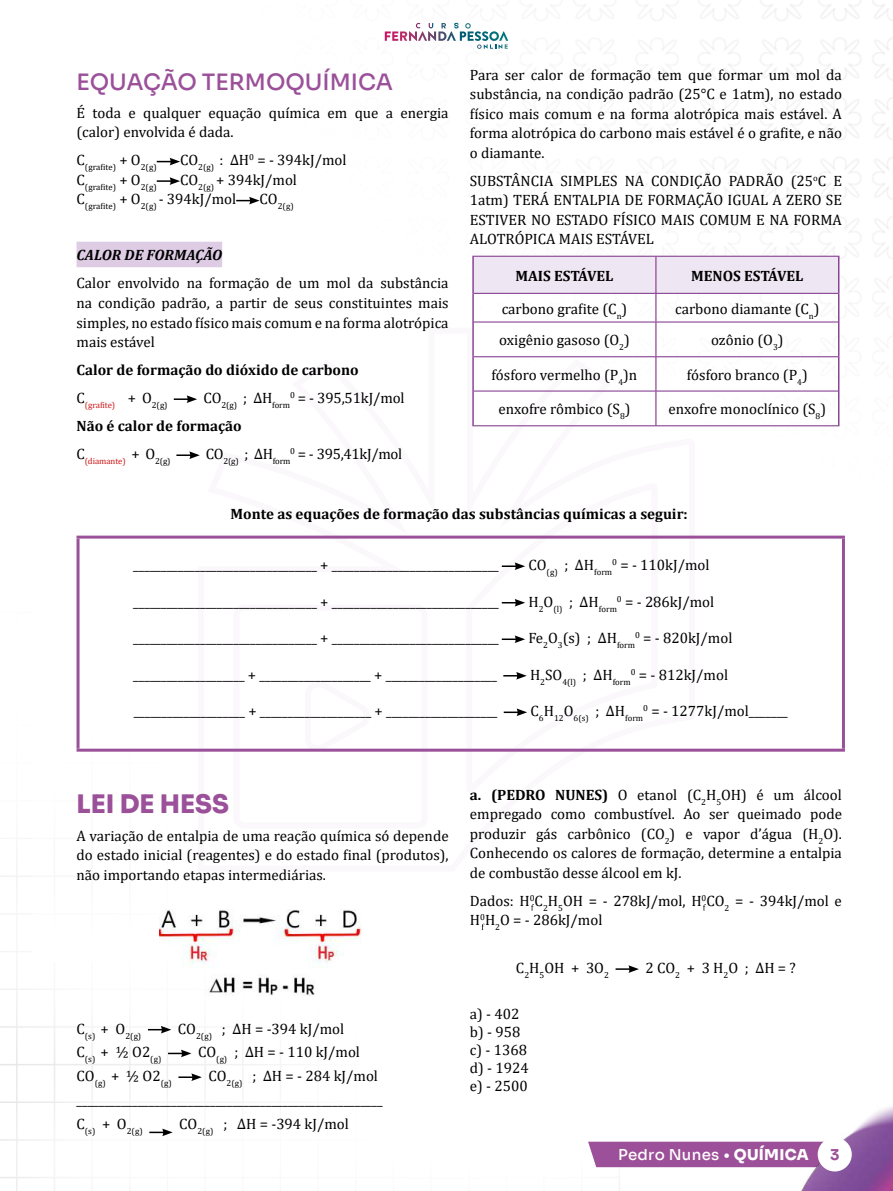
<style>
.page{position:relative;width:893px;height:1191px;background:#fff}
.page>*{position:absolute;margin:0;border:0;box-sizing:border-box;transform-origin:0 0}
.t1{font:25.5px "Sora";color:#9b509a}
.t2{font:500 22.5px "Sora";color:#9b509a}
.t3{font:15px/19.5px "Cambria";color:#000}
.t4{font:700 15px "Cambria";color:#000}
.t5{font:500 15px "Sora";letter-spacing:.02em;color:#fff}
.t6{font:italic 700 15px "Cambria";color:#000}
.t7{font:15px "Cambria";letter-spacing:-.02em;color:#000}
.t8{font:15px "Sora";color:#9d509a}
.t9{font:8.7px "Cambria";color:#000}
.t10{font:8.7px "Cambria";letter-spacing:-.01em;color:#cd1719}
.s1{color:#000}
.s2{font-weight:700}
.s3{font-family:"Cambria";font-weight:700}
.s4{font-weight:400}
</style>
<div class="page">
<img style="left:0;top:1px;width:893px;height:1190px">
<div style="left:77px;top:242px;width:145px;height:25px;background:#decce5"></div>
<svg style="left:157px;top:158px;width:23px;height:7px"></svg>
<svg style="left:157px;top:177px;width:23px;height:8px"></svg>
<svg style="left:236px;top:197px;width:24px;height:7px"></svg>
<svg style="left:174px;top:395px;width:23px;height:8px"></svg>
<svg style="left:176px;top:451px;width:24px;height:8px"></svg>
<hr style="left:655px;top:322px;width:2px;height:34px;background:#9b509a">
<hr style="left:655px;top:357px;width:2px;height:34px;background:#9b509a">
<hr style="left:655px;top:391px;width:2px;height:34px;background:#9b509a">
<hr style="left:474px;top:322px;width:182px;height:1px;background:#7b2e88">
<hr style="left:656px;top:322px;width:182px;height:1px;background:#7b2e88">
<hr style="left:474px;top:356px;width:182px;height:1px;background:#7b2e88">
<hr style="left:656px;top:356px;width:182px;height:1px;background:#7b2e88">
<hr style="left:474px;top:391px;width:182px;height:1px;background:#7b2e88">
<hr style="left:656px;top:391px;width:182px;height:1px;background:#7b2e88">
<hr style="left:472px;top:425px;width:184px;height:1px;background:#7b2e88">
<hr style="left:656px;top:425px;width:183px;height:1px;background:#7b2e88">
<hr style="left:472px;top:256px;width:2px;height:37px;background:#7b2e88">
<hr style="left:472px;top:293px;width:2px;height:29px;background:#7b2e88">
<svg style="left:473px;top:256px;width:366px;height:66px"></svg>
<hr style="left:472px;top:322px;width:2px;height:35px;background:#7b2e88">
<hr style="left:838px;top:322px;width:1px;height:35px;background:#7b2e88">
<hr style="left:472px;top:357px;width:2px;height:34px;background:#7b2e88">
<hr style="left:838px;top:357px;width:1px;height:34px;background:#7b2e88">
<hr style="left:472px;top:391px;width:2px;height:34px;background:#7b2e88">
<hr style="left:838px;top:391px;width:1px;height:34px;background:#7b2e88">
<hr style="left:77px;top:535px;width:768px;height:3px;background:#9b509a">
<hr style="left:77px;top:538px;width:3px;height:210px;background:#9b509a">
<hr style="left:842px;top:538px;width:3px;height:210px;background:#9b509a">
<hr style="left:77px;top:748px;width:768px;height:3px;background:#9b509a">
<svg style="left:502px;top:562px;width:23px;height:8px"></svg>
<svg style="left:502px;top:599px;width:23px;height:7px"></svg>
<svg style="left:502px;top:635px;width:23px;height:8px"></svg>
<svg style="left:503px;top:672px;width:24px;height:7px"></svg>
<svg style="left:504px;top:708px;width:23px;height:8px"></svg>
<svg style="left:616px;top:965px;width:23px;height:8px"></svg>
<svg style="left:531px;top:904px;width:3px;height:6px"></svg>
<svg style="left:703px;top:904px;width:3px;height:6px"></svg>
<svg style="left:482px;top:923px;width:2px;height:7px"></svg>
<img style="left:159px;top:910px;width:202px;height:85px">
<svg style="left:148px;top:1025px;width:23px;height:8px"></svg>
<svg style="left:168px;top:1049px;width:23px;height:8px"></svg>
<svg style="left:178px;top:1073px;width:24px;height:8px"></svg>
<svg style="left:149px;top:1128px;width:24px;height:8px"></svg>
<h2 class="t2" style="left:77px;top:63px;width:318px">EQUAÇÃO TERMOQUÍMICA</h2>
<p class="t3" style="left:77px;top:103px;width:374px">É toda e qualquer equação química em que a energia (calor) envolvida é dada.</p>
<p class="t9" style="left:77px;top:162px;width:82px"><sup>C</sup>(grafite) <sup>+</sup> <sup>O</sup>2(g)</p>
<p class="t3" style="left:180px;top:150px;width:168px">CO<sub>2(g)</sub> : ∆H<sup>0</sup> = - 394kJ/mol</p>
<p class="t9" style="left:77px;top:182px;width:82px"><sup>C</sup>(grafite) <sup>+</sup> <sup>O</sup>2(g)</p>
<p class="t3" style="left:77px;top:170px;width:222px;text-indent:104px">CO<sub>2(g)</sub> + 394kJ/mol<br>C<sub>(grafite)</sub> + O<sub>2(g)</sub> - 394kJ/mol</p>
<p class="t9" style="left:260px;top:201px;width:36px"><sup>CO</sup>2(g)</p>
<p class="t6" style="left:77px;top:245px;width:147px">CALOR DE FORMAÇÃO</p>
<p class="t3" style="left:77px;top:273px;width:374px;text-align:justify">Calor envolvido na formação de um mol da substância na condição padrão, a partir de seus constituintes mais simples, no estado físico mais comum e na forma alotrópica mais estável</p>
<p class="t4" style="left:77px;top:359px;width:284px">Calor de formação do dióxido de carbono</p>
<p class="t10" style="left:77px;top:400px;width:93px"><sup>C</sup>(grafite) <sup>+</sup> <sup>O</sup><span class="s1">2(g)</span></p>
<p class="t9" style="left:203px;top:400px;width:88px"><sup>CO</sup>2(g) <sup>;</sup> <sup>∆H</sup>form</p>
<p class="t3" style="left:290px;top:388px;width:116px"><sup>0</sup> = - 395,51kJ/mol</p>
<p class="t4" style="left:77px;top:415px;width:167px">Não é calor de formação</p>
<p class="t10" style="left:77px;top:456px;width:96px"><sup>C</sup>(diamante) <sup>+</sup> <sup>O</sup><span class="s1">2(g)</span></p>
<p class="t9" style="left:206px;top:456px;width:86px"><sup>CO</sup>2(g) <sup>;</sup> <sup>∆H</sup>form</p>
<p class="t7" style="left:290px;top:445px;width:114px"><sup>0</sup> = - 395,41kJ/mol</p>
<p class="t3" style="left:470px;top:65px;width:374px;text-align:justify">Para ser calor de formação tem que formar um mol da substância, na condição padrão (25°C e 1atm), no estado físico mais comum e na forma alotrópica mais estável. A forma alotrópica do carbono mais estável é o grafite, e não o diamante.</p>
<p class="t3" style="left:470px;top:171px;width:374px;text-align:justify">SUBSTÂNCIA SIMPLES NA CONDIÇÃO PADRÃO (25<sup>o</sup>C E 1atm) TERÁ ENTALPIA DE FORMAÇÃO IGUAL A ZERO SE ESTIVER NO ESTADO FÍSICO MAIS COMUM E NA FORMA ALOTRÓPICA MAIS ESTÁVEL</p>
<p class="t4" style="left:515px;top:265px;width:100px">MAIS ESTÁVEL</p>
<p class="t4" style="left:691px;top:265px;width:114px">MENOS ESTÁVEL</p>
<p class="t3" style="left:502px;top:298px;width:127px">carbono grafite (C<sub>n</sub>)</p>
<p class="t3" style="left:675px;top:298px;width:146px">carbono diamante (C<sub>n</sub>)</p>
<p class="t3" style="left:499px;top:330px;width:132px">oxigênio gasoso (O<sub>2</sub>)</p>
<p class="t3" style="left:711px;top:330px;width:74px">ozônio (O<sub>3</sub>)</p>
<p class="t3" style="left:492px;top:365px;width:147px">fósforo vermelho (P<sub>4</sub>)n</p>
<p class="t3" style="left:687px;top:365px;width:122px">fósforo branco (P<sub>4</sub>)</p>
<p class="t3" style="left:498px;top:399px;width:134px">enxofre rômbico (S<sub>8</sub>)</p>
<p class="t3" style="left:669px;top:399px;width:159px">enxofre monoclínico (S<sub>8</sub>)</p>
<p class="t4" style="left:231px;top:503px;width:459px">Monte as equações de formação das substâncias químicas a seguir:</p>
<p class="t3" style="left:133px;top:555px;width:367px">_________________________________ + ______________________________</p>
<p class="t9" style="left:528px;top:567px;width:85px"><sup>CO</sup>(g) <sup>;</sup> <sup>∆H</sup>form</p>
<p class="t3" style="left:612px;top:555px;width:99px"><sup>0</sup> = - 110kJ/mol</p>
<p class="t3" style="left:133px;top:591px;width:367px">_________________________________ + ______________________________</p>
<p class="t9" style="left:528px;top:603px;width:90px"><sup>H</sup>2<sup>O</sup>(l) <sup>;</sup> <sup>∆H</sup>form</p>
<p class="t3" style="left:617px;top:591px;width:99px"><sup>0</sup> = - 286kJ/mol</p>
<p class="t3" style="left:133px;top:628px;width:367px">_________________________________ + ______________________________</p>
<p class="t3" style="left:528px;top:628px;width:205px">Fe<sub>2</sub>O<sub>3</sub>(s) ; ∆H<sub>form</sub><sup>0</sup> = - 820kJ/mol</p>
<p class="t3" style="left:133px;top:664px;width:365px">____________________ + ____________________ + ____________________</p>
<p class="t9" style="left:530px;top:676px;width:102px"><sup>H</sup>2<sup>SO</sup>4(l) <sup>;</sup> <sup>∆H</sup>form</p>
<p class="t3" style="left:631px;top:664px;width:99px"><sup>0</sup> = - 812kJ/mol</p>
<p class="t3" style="left:134px;top:701px;width:365px">____________________ + ____________________ + ____________________</p>
<p class="t9" style="left:530px;top:713px;width:114px"><sup>C</sup>6<sup>H</sup>12<sup>O</sup>6(s) <sup>;</sup> <sup>∆H</sup>form</p>
<p class="t3" style="left:643px;top:701px;width:146px"><sup>0</sup> = - 1277kJ/mol_______</p>
<h1 class="t1" style="left:77px;top:783px;width:154px">LEI DE HESS</h1>
<p class="t3" style="left:77px;top:826px;width:374px;text-align:justify">A variação de entalpia de uma reação química só depende do estado inicial (reagentes) e do estado final (produtos), não importando etapas intermediárias.</p>
<p class="t9" style="left:77px;top:1030px;width:66px"><sup>C</sup>(s) <sup>+</sup> <sup>O</sup>2(g)</p>
<p class="t3" style="left:178px;top:1018px;width:168px">CO<sub>2(g)</sub> ; ∆H = -394 kJ/mol</p>
<p class="t9" style="left:77px;top:1054px;width:86px"><sup>C</sup>(s) <sup>+</sup> <sup>½</sup> <sup>O2</sup>(g)</p>
<p class="t3" style="left:198px;top:1042px;width:163px">CO<sub>(g)</sub> ; ∆H = - 110 kJ/mol</p>
<p class="t3" style="left:77px;top:1066px;width:97px">CO<sub>(g)</sub> + ½ O2<sub>(g)</sub></p>
<p class="t3" style="left:77px;top:1064px;width:308px;line-height:23.7px;text-indent:132px">CO<sub>2(g)</sub> ; ∆H = - 284 kJ/mol _______________________________________________________</p>
<p class="t9" style="left:77px;top:1125px;width:68px"><sup>C</sup>(s) <sup>+</sup> <sup>O</sup>2(g)</p>
<p class="t3" style="left:179px;top:1113px;width:171px">CO<sub>2(g)</sub> ; ∆H = -394 kJ/mol</p>
<p class="t3" style="left:470px;top:785px;width:374px;text-align:justify"><span class="s2">a. (PEDRO NUNES)</span> O etanol (C<sub>2</sub>H<sub>5</sub>OH) é um álcool empregado como combustível. Ao ser queimado pode produzir gás carbônico (CO<sub>2</sub>) e vapor d’água (H<sub>2</sub>O).<br>Conhecendo os calores de formação, determine a entalpia de combustão desse álcool em kJ.</p>
<p class="t3" style="left:470px;top:891px;width:374px">Dados: H<sup>0</sup>C<sub>2</sub>H<sub>5</sub>OH = - 278kJ/mol, H<sup>0</sup>CO<sub>2</sub> = - 394kJ/mol e<br>H<sup>0</sup>H<sub>2</sub>O = - 286kJ/mol</p>
<p class="t3" style="left:516px;top:958px;width:94px">C<sub>2</sub>H<sub>5</sub>OH + 3O<sub>2</sub></p>
<p class="t3" style="left:645px;top:958px;width:152px">2 CO<sub>2</sub> + 3 H<sub>2</sub>O ; ∆H = ?</p>
<p class="t3" style="left:470px;top:1004px;width:60px;line-height:18px">a) - 402 b) - 958 c) - 1368 d) - 1924 e) - 2500</p>
<p class="t5" style="left:618px;top:1142px;width:192px">Pedro Nunes <span class="s3">•</span> <span class="s4">QUÍMICA</span></p>
<p class="t8" style="left:830px;top:1142px;width:11px">3</p>
</div>
